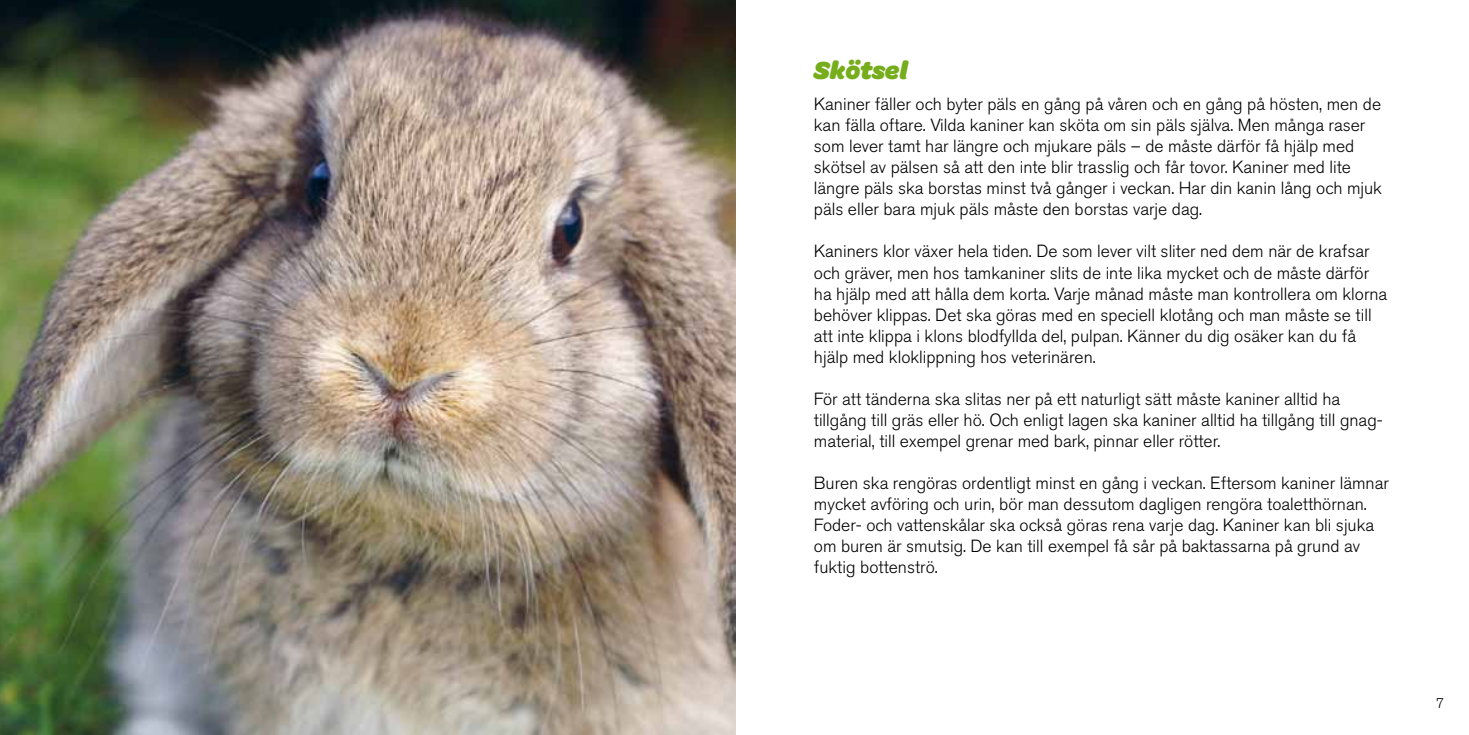
<style>
.page{position:relative;width:1469px;height:735px;background:#fff}
.page>*{position:absolute;margin:0;border:0;box-sizing:border-box;transform-origin:0 0}
.t1{font:italic 900 26.25px "Omnes";color:#76ad1c}
.t2{font:300 17.5px/21px "Akzidenz Grotesk BE";color:#000}
.t3{font:300 14px "Akzidenz Grotesk BE";color:#000}
</style>
<div class="page">
<img style="left:0;top:0;width:735px;height:734px">
<h1 class="t1" style="left:814px;top:51px;width:96px">Skötsel</h1>
<p class="t2" style="left:814px;top:94px;width:569px">Kaniner fäller och byter päls en gång på våren och en gång på hösten, men de kan fälla oftare. Vilda kaniner kan sköta om sin päls själva. Men många raser som lever tamt har längre och mjukare päls – de måste därför få hjälp med skötsel av pälsen så att den inte blir trasslig och får tovor. Kaniner med lite längre päls ska borstas minst två gånger i veckan. Har din kanin lång och mjuk päls eller bara mjuk päls måste den borstas varje dag.</p>
<p class="t2" style="left:814px;top:241px;width:575px">Kaniners klor växer hela tiden. De som lever vilt sliter ned dem när de krafsar och gräver, men hos tamkaniner slits de inte lika mycket och de måste därför ha hjälp med att hålla dem korta. Varje månad måste man kontrollera om klorna behöver klippas. Det ska göras med en speciell klotång och man måste se till att inte klippa i klons blodfyllda del, pulpan. Känner du dig osäker kan du få hjälp med kloklippning hos veterinären.</p>
<p class="t2" style="left:814px;top:388px;width:570px">För att tänderna ska slitas ner på ett naturligt sätt måste kaniner alltid ha tillgång till gräs eller hö. Och enligt lagen ska kaniner alltid ha tillgång till gnag&shy;material, till exempel grenar med bark, pinnar eller rötter.</p>
<p class="t2" style="left:814px;top:472px;width:576px">Buren ska rengöras ordentligt minst en gång i veckan. Eftersom kaniner lämnar mycket avföring och urin, bör man dessutom dagligen rengöra toaletthörnan.<br>Foder- och vattenskålar ska också göras rena varje dag. Kaniner kan bli sjuka om buren är smutsig. De kan till exempel få sår på baktassarna på grund av fuktig bottenströ.</p>
<p class="t3" style="left:1435px;top:695px;width:10px">7</p>
</div>
